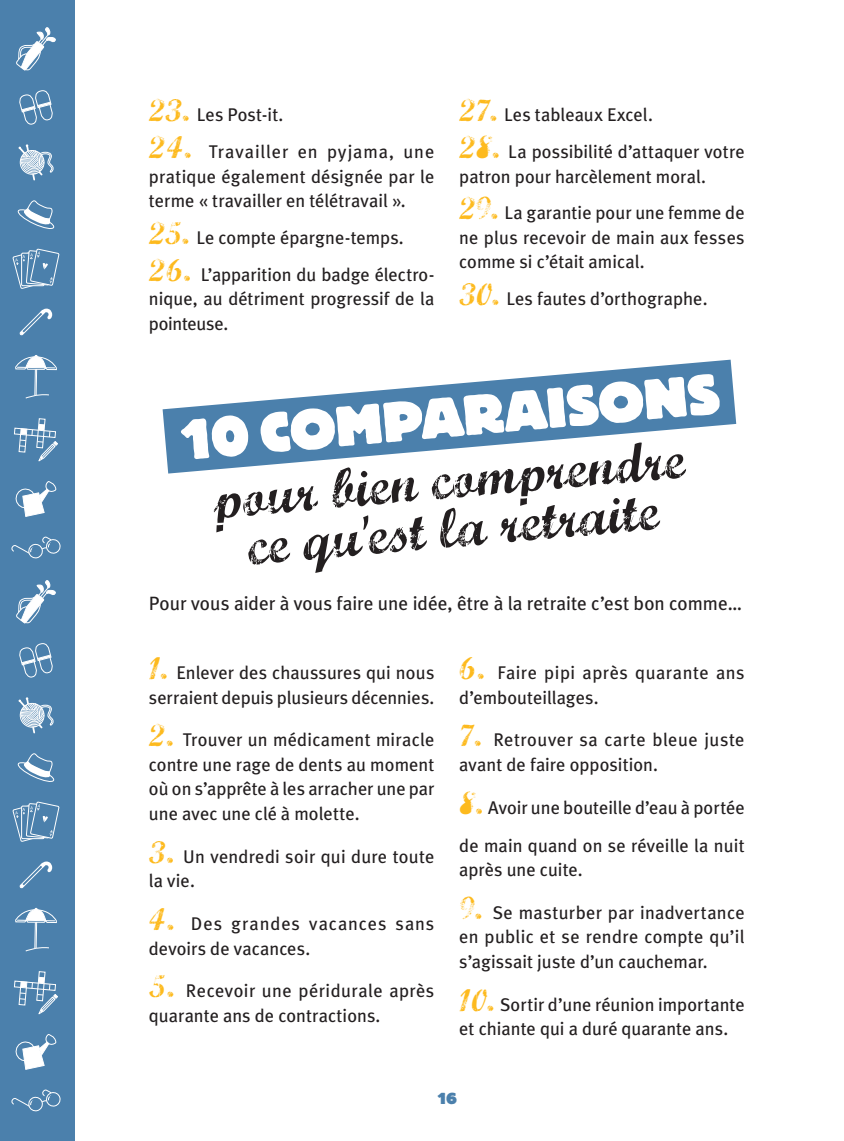
<style>
.page{position:relative;width:844px;height:1141px;background:#fff}
.page>*{position:absolute;margin:0;border:0;box-sizing:border-box;transform-origin:0 0}
.t1{font:56px/49px "Marcelle Script";color:#231f20;text-align:center}
.t2{font:800 56px "Block BE";color:#fff}
.t3{font:19.25px "Meta Plus";color:#231f20}
.t4{font:18.38px/24.5px "Meta Plus";letter-spacing:.005em;color:#231f20}
.t5{font:18.38px/24.5px "Meta Plus";letter-spacing:.025em;color:#231f20}
.t6{font:18.38px/24.5px "Meta Plus";letter-spacing:.045em;color:#231f20}
.t7{font:800 15.75px "Block BE";color:#4b80ac}
.s1{font-family:"Marcelle Script";font-size:31.5px;color:#fdba1e}
</style>
<div class="page">
<div style="left:0;top:0;width:74px;height:1141px;background:#4b80ac"></div>
<svg style="left:162px;top:360px;width:574px;height:114px;fill:#4b80ac"></svg>
<svg style="left:16px;top:27px;width:40px;height:44px"></svg>
<svg style="left:16px;top:580px;width:40px;height:44px"></svg>
<svg style="left:11px;top:536px;width:50px;height:23px"></svg>
<svg style="left:11px;top:1089px;width:50px;height:23px"></svg>
<svg style="left:19px;top:309px;width:33px;height:27px"></svg>
<svg style="left:19px;top:862px;width:33px;height:27px"></svg>
<svg style="left:19px;top:90px;width:34px;height:35px"></svg>
<svg style="left:19px;top:643px;width:34px;height:35px"></svg>
<svg style="left:13px;top:200px;width:47px;height:89px"></svg>
<svg style="left:13px;top:753px;width:47px;height:89px"></svg>
<svg style="left:15px;top:481px;width:41px;height:36px"></svg>
<svg style="left:15px;top:1034px;width:41px;height:36px"></svg>
<svg style="left:18px;top:144px;width:36px;height:37px"></svg>
<svg style="left:18px;top:697px;width:36px;height:37px"></svg>
<svg style="left:14px;top:418px;width:44px;height:44px"></svg>
<svg style="left:14px;top:971px;width:44px;height:44px"></svg>
<svg style="left:15px;top:355px;width:42px;height:44px"></svg>
<svg style="left:15px;top:907px;width:42px;height:45px"></svg>
<p class="t4" style="left:149px;top:102px;width:136px"><span class="s1">23.</span> Les Post-it.</p>
<p class="t4" style="left:149px;top:139px;width:287px;text-align:justify"><span class="s1">24.</span> Travailler en pyjama, une pratique également désignée par le terme « travailler en télétravail ».</p>
<p class="t4" style="left:149px;top:225px;width:256px"><span class="s1">25.</span> Le compte épargne-temps.</p>
<p class="t4" style="left:149px;top:262px;width:287px;text-align:justify"><span class="s1">26.</span> L’apparition du badge électro&shy;nique, au détriment progressif de la pointeuse.</p>
<p class="t4" style="left:459px;top:102px;width:195px"><span class="s1">27.</span> Les tableaux Excel.</p>
<p class="t4" style="left:459px;top:139px;width:287px"><span class="s1">28.</span> La possibilité d’attaquer votre patron pour harcèlement moral.</p>
<p class="t4" style="left:459px;top:201px;width:287px;text-align:justify"><span class="s1">29.</span> La garantie pour une femme de ne plus recevoir de main aux fesses comme si c’était amical.</p>
<p class="t4" style="left:459px;top:287px;width:250px"><span class="s1">30.</span> Les fautes d’orthographe.</p>
<h1 class="t2" style="left:175px;top:410px;width:545px;rotate:-5deg">10 COMPARAISONS</h1>
<h1 class="t1" style="left:210px;top:472px;width:474px;rotate:-5deg">pour bien comprendre ce qu'est la retraite</h1>
<p class="t3" style="left:149px;top:593px;width:594px">Pour vous aider à vous faire une idée, être à la retraite c’est bon comme…</p>
<p class="t4" style="left:149px;top:660px;width:287px"><span class="s1">1.</span> Enlever des chaussures qui nous serraient depuis plusieurs décennies.</p>
<p class="t4" style="left:149px;top:728px;width:287px;text-align:justify"><span class="s1">2.</span> Trouver un médicament miracle contre une rage de dents au moment où on s’apprête à les arracher une par une avec une clé à molette.</p>
<p class="t4" style="left:149px;top:844px;width:287px"><span class="s1">3.</span> Un vendredi soir qui dure toute la vie.</p>
<p class="t6" style="left:149px;top:911px;width:287px"><span class="s1">4.</span> Des grandes vacances sans devoirs de vacances.</p>
<p class="t4" style="left:149px;top:978px;width:287px"><span class="s1">5.</span> Recevoir une péridurale après quarante ans de contractions.</p>
<p class="t5" style="left:459px;top:660px;width:287px"><span class="s1">6.</span> Faire pipi après quarante ans d’embouteillages.</p>
<p class="t4" style="left:459px;top:728px;width:287px"><span class="s1">7.</span> Retrouver sa carte bleue juste avant de faire opposition.</p>
<p class="t4" style="left:459px;top:788px;width:287px;line-height:37.8px"><span class="s1">8.</span> Avoir une bouteille d’eau à portée de main quand on se réveille la nuit</p>
<p class="t4" style="left:459px;top:857px;width:125px">après une cuite.</p>
<p class="t4" style="left:459px;top:900px;width:287px;text-align:justify"><span class="s1">9.</span> Se masturber par inadvertance en public et se rendre compte qu’il s’agissait juste d’un cauchemar.</p>
<p class="t4" style="left:459px;top:992px;width:287px"><span class="s1">10.</span> Sortir d’une réunion importante et chiante qui a duré quarante ans.</p>
<p class="t7" style="left:437px;top:1090px;width:21px">16</p>
</div>
